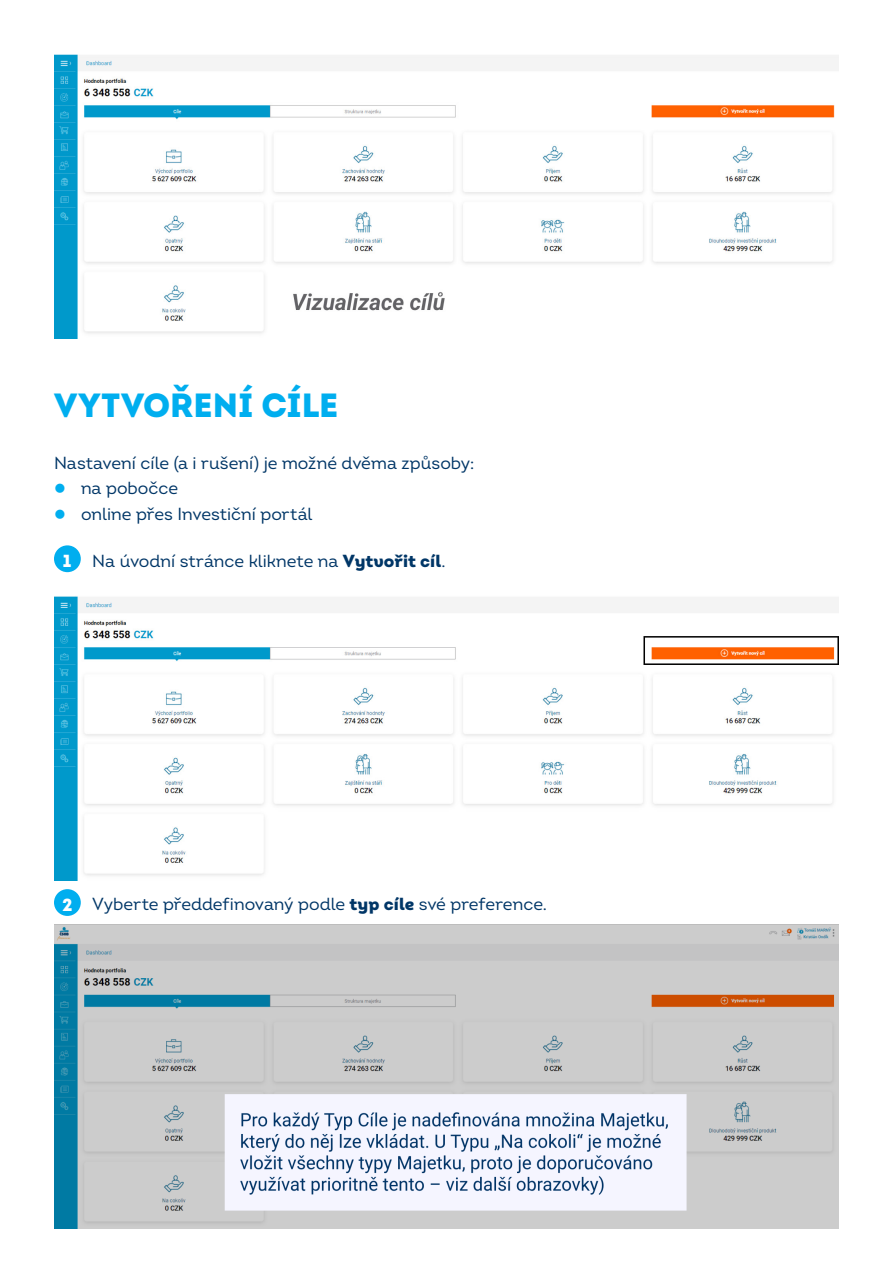
<style>
.page{position:relative;width:893px;height:1263px;background:#fff}
.page>*{position:absolute;margin:0;border:0;box-sizing:border-box;transform-origin:0 0}
.t1{font:33.45px "Intro Black Alt";letter-spacing:-.005em;color:#00aeef}
.t2{font:17.55px "Intro";color:#003667}
.t3{font:17.55px "Intro Black Alt";color:#fff}
.s1{font-family:"Intro Black Alt"}
</style>
<div class="page">
<img style="left:54px;top:54px;width:785px;height:284px">
<img style="left:54px;top:596px;width:785px;height:284px">
<img style="left:54px;top:925px;width:785px;height:303px">
<div style="left:54px;top:545px;width:27px;height:27px;background:#00aeef;border-radius:50%"></div>
<div style="left:54px;top:889px;width:27px;height:27px;background:#00aeef;border-radius:50%"></div>
<p class="t1" style="left:54px;top:384px;width:286px">VYTVOŘENÍ CÍLE</p>
<p class="t2" style="left:54px;top:452px;width:422px">Nastavení cíle (a i rušení) je možné dvěma způsoby:</p>
<p class="t2" style="left:81px;top:477px;width:99px">na pobočce</p>
<p class="t2" style="left:81px;top:503px;width:233px">online přes Investiční portál</p>
<p class="t2" style="left:92px;top:550px;width:355px">Na úvodní stránce kliknete na <span class="s1">Vytvořit cíl</span>.</p>
<p class="t3" style="left:62px;top:550px;width:13px">1</p>
<p class="t3" style="left:62px;top:893px;width:13px">2</p>
<p class="t2" style="left:92px;top:894px;width:456px">Vyberte předdefinovaný podle <span class="s1">typ cíle</span> své preference.</p>
</div>
